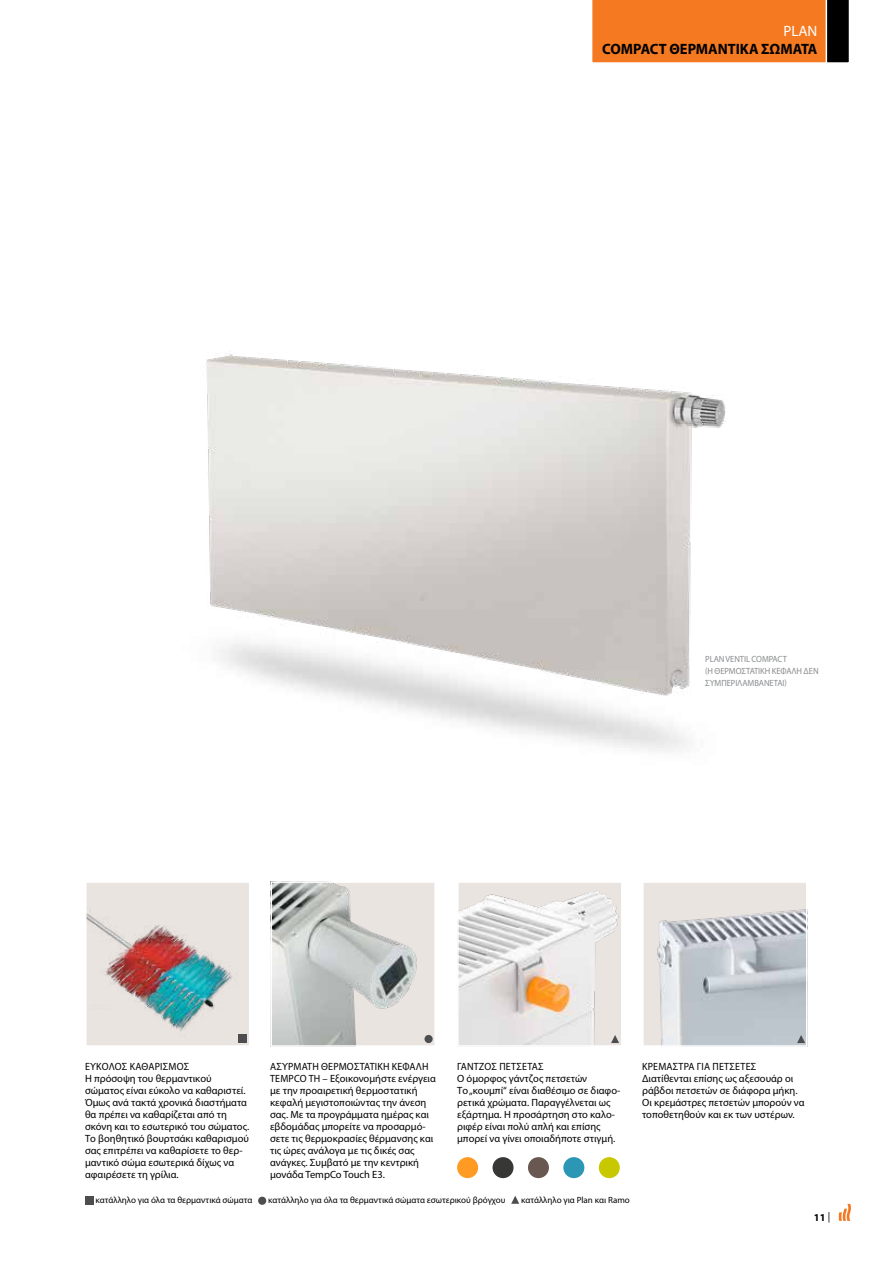
<style>
.page{position:relative;width:893px;height:1263px;background:#fff}
.page>*{position:absolute;margin:0;border:0;box-sizing:border-box;transform-origin:0 0}
.t1{font:700 15px "Myriad Pro";color:#000}
.t2{font:15px "Myriad Pro";color:#fff}
.t3{font:10.5px/12px "Myriad Pro";color:#000;scale:.95 1}
.t4{font:700 10.5px "Myriad Pro";color:#000}
.t5{font:9px "Myriad Pro";color:#000}
.t6{font:9px/12px "Myriad Pro";letter-spacing:-.01em;color:#8a8c8e;scale:.95 1}
.s1{font-weight:400}
</style>
<div class="page">
<img style="left:206px;top:353px;width:520px;height:398px">
<div style="left:86px;top:882px;width:164px;height:164px;background:#eae4e1"></div>
<img style="left:88px;top:911px;width:159px;height:124px">
<div style="left:85px;top:881px;width:165px;height:166px;border:2px solid #fff"></div>
<div style="left:271px;top:882px;width:164px;height:164px;background:#eae4e1"></div>
<img style="left:273px;top:884px;width:144px;height:160px">
<div style="left:270px;top:881px;width:166px;height:166px;border:2px solid #fff"></div>
<img style="left:460px;top:884px;width:159px;height:160px">
<div style="left:457px;top:881px;width:165px;height:166px;border:2px solid #fff"></div>
<img style="left:645px;top:884px;width:159px;height:160px">
<div style="left:642px;top:881px;width:165px;height:166px;border:2px solid #fff"></div>
<div style="left:563px;top:1157px;width:21px;height:21px;background:#2b97b4;border-radius:50%"></div>
<div style="left:599px;top:1157px;width:21px;height:21px;background:#c8c800;border-radius:50%"></div>
<div style="left:457px;top:1157px;width:21px;height:21px;background:#ff9b22;border-radius:50%"></div>
<div style="left:528px;top:1157px;width:21px;height:21px;background:#685851;border-radius:50%"></div>
<div style="left:493px;top:1157px;width:21px;height:21px;background:#373736;border-radius:50%"></div>
<div style="left:85px;top:1197px;width:9px;height:8px;background:#4d4d4f"></div>
<div style="left:258px;top:1197px;width:8px;height:8px;background:#4d4d4f;border-radius:50%"></div>
<svg style="left:511px;top:1196px;width:8px;height:8px"></svg>
<svg style="left:611px;top:1035px;width:8px;height:8px"></svg>
<svg style="left:797px;top:1035px;width:8px;height:8px"></svg>
<div style="left:424px;top:1035px;width:9px;height:8px;background:#4d4d4f;border-radius:50%"></div>
<div style="left:238px;top:1035px;width:9px;height:8px;background:#4d4d4f"></div>
<svg style="left:839px;top:1204px;width:12px;height:17px"></svg>
<svg style="left:592px;top:0;width:257px;height:63px;background:#df7121"></svg>
<h1 class="t2" style="left:783px;top:22px;width:36px">PLAN</h1>
<h1 class="t1" style="left:602px;top:39px;width:217px">COMPACT ΘΕΡΜΑΝΤΙΚΑ ΣΩΜΑΤΑ</h1>
<p class="t6" style="left:705px;top:652px;width:121px">PLAN VENTIL COMPACT<br>(Η ΘΕΡΜΟΣΤΑΤΙΚΉ ΚΕΦΑΛΉ ΔΕΝ<br>ΣΥΜΠΕΡΙΛΑΜΒΆΝΕΤΑΙ)</p>
<p class="t3" style="left:270px;top:1060px;width:176px">ΑΣΥΡΜΑΤΗ ΘΕΡΜΟΣΤΑΤΙΚΗ ΚΕΦΑΛΗ<br>TEMPCO TH – Εξοικονομήστε ενέργεια με την προαιρετική θερμοστατική κεφαλή μεγιστοποιώντας την άνεση σας. Με τα προγράμματα ημέρας και εβδομάδας μπορείτε να προσαρμό&shy;σετε τις θερμοκρασίες θέρμανσης και τις ώρες ανάλογα με τις δικές σας ανάγκες. Συμβατό με την κεντρική μονάδα TempCo Touch E3.</p>
<p class="t3" style="left:85px;top:1060px;width:174px">ΕΥΚΟΛΟΣ ΚΑΘΑΡΙΣΜΟΣ<br>Η πρόσοψη του θερμαντικού σώματος είναι εύκολο να καθαριστεί.<br>Όμως ανά τακτά χρονικά διαστήματα θα πρέπει να καθαρίζεται από τη σκόνη και το εσωτερικό του σώματος.<br>Το βοηθητικό βουρτσάκι καθαρισμού σας επιτρέπει να καθαρίσετε το θερ&shy;μαντικό σώμα εσωτερικά δίχως να αφαιρέσετε τη γρίλια.</p>
<p class="t3" style="left:457px;top:1060px;width:173px">ΓΑΝΤΖΟΣ ΠΕΤΣΕΤΑΣ<br>Ο όμορφος γάντζος πετσετών<br>Το „κουμπί“ είναι διαθέσιμο σε διαφο&shy;ρετικά χρώματα. Παραγγέλνεται ως εξάρτημα. Η προσάρτηση στο καλο&shy;ριφέρ είναι πολύ απλή και επίσης μπορεί να γίνει οποιαδήποτε στιγμή.</p>
<p class="t5" style="left:96px;top:1194px;width:158px">κατάλληλο για όλα τα θερμαντικά σώματα</p>
<p class="t5" style="left:268px;top:1194px;width:239px">κατάλληλο για όλα τα θερμαντικά σώματα εσωτερικού βρόγχου</p>
<p class="t5" style="left:521px;top:1194px;width:110px">κατάλληλο για Plan και Ramo</p>
<p class="t3" style="left:642px;top:1060px;width:173px">KΡΕΜΆΣΤΡΑ ΓΙΑ ΠΕΤΣΈΤΕΣ<br>Διατίθενται επίσης ως αξεσουάρ οι ράβδοι πετσετών σε διάφορα μήκη.<br>Οι κρεμάστρες πετσετών μπορούν να τοποθετηθούν και εκ των υστέρων.</p>
<p class="t4" style="left:814px;top:1210px;width:18px">11<span class="s1">|</span></p>
</div>
